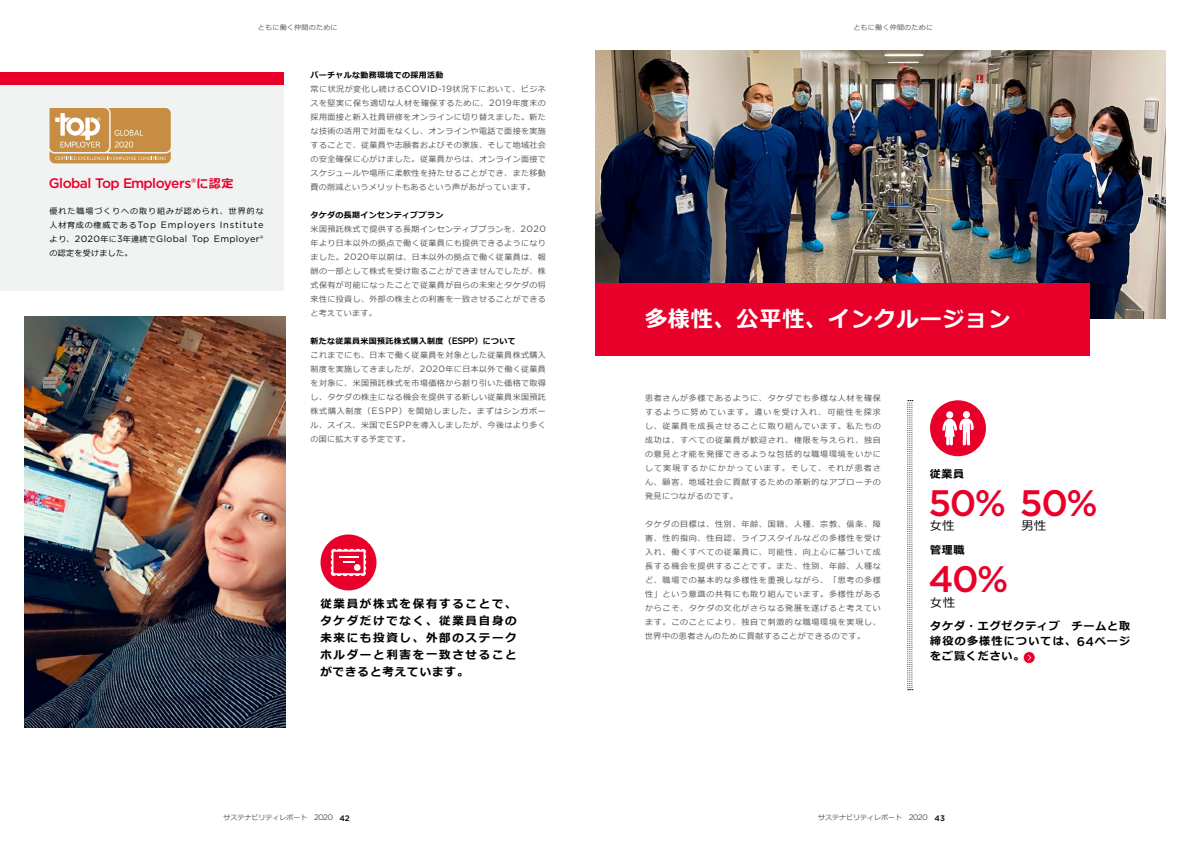
<style>
.page{position:relative;width:1191px;height:842px;background:#fff}
.page>*{position:absolute;margin:0;border:0;box-sizing:border-box;transform-origin:0 0}
.t1{font:500 36.8px "Gotham";color:#e8002a}
.t2{font:700 22px "Meiryo";letter-spacing:.04em;color:#fff}
.t3{font:500 13.8px "Gotham";letter-spacing:-.045em;color:#e8002a}
.t4{font:12px "Meiryo";color:#000}
.t5{font:700 11.5px/17px "Meiryo";letter-spacing:.15em;color:#000;text-align:justify}
.t6{font:700 11px/15px "Meiryo";letter-spacing:.08em;color:#000;text-align:justify}
.t7{font:9.2px/14px "Gotham";letter-spacing:.035em;color:#000}
.t8{font:8px/14px "Meiryo";letter-spacing:.05em;color:#52555b}
.t9{font:8px "Meiryo";letter-spacing:.12em;color:#000}
.t10{font:8px "Meiryo";letter-spacing:.04em;color:#000}
.t11{font:7px "Meiryo";color:#52555b}
.t12{font:7px "Meiryo";letter-spacing:.04em;color:#52555b}
.s1{font-family:"Meiryo";font-weight:700;font-size:12px}
.s2{font-family:"Meiryo";font-size:8px}
.s3{font-weight:700;color:#000}
.s4{font-family:"Gotham";font-size:9.2px}
.s5{font-family:"Gotham";font-weight:500;font-size:9.2px;color:#000}
.s6{font-family:"Gotham";font-weight:500;font-size:12.6px}
.s7{font-family:"Gotham";font-size:8.1px}
.s8{font-family:"Gotham";font-weight:500;font-size:8px;color:#000}
</style>
<div class="page">
<img style="left:595px;top:50px;width:570px;height:269px">
<div style="left:595px;top:283px;width:495px;height:72px;background:#e8002a"></div>
<svg style="left:907px;top:400px;width:6px;height:290px"></svg>
<div style="left:930px;top:400px;width:56px;height:56px;background:#e8002a;border-radius:50%"></div>
<div style="left:963px;top:411px;width:7px;height:7px;background:#fff;border-radius:50%"></div>
<div style="left:946px;top:411px;width:7px;height:7px;background:#fff;border-radius:50%"></div>
<svg style="left:942px;top:418px;width:32px;height:28px"></svg>
<div style="left:0;top:72px;width:284px;height:219px;background:#f1f3f3"></div>
<svg style="left:50px;top:108px;width:121px;height:55px;background:#cfa061"></svg>
<img style="left:25px;top:316px;width:260px;height:411px">
<div style="left:320px;top:534px;width:56px;height:56px;background:#e8002a;border-radius:50%"></div>
<svg style="left:331px;top:549px;width:35px;height:27px"></svg>
<div style="left:0;top:72px;width:284px;height:12px;background:#e8002a"></div>
<svg style="left:1023px;top:651px;width:12px;height:12px"></svg>
<div style="left:1022px;top:651px;width:13px;height:13px;border:1px solid #f1f3f3;border-radius:50%"></div>
<svg style="left:1028px;top:655px;width:3px;height:5px"></svg>
<p class="t12" style="left:258px;top:22px;width:81px">ともに働く仲間のために</p>
<p class="t12" style="left:853px;top:22px;width:81px">ともに働く仲間のために</p>
<h3 class="t3" style="left:49px;top:174px;width:186px">Global Top Employers®<span class="s1">に認定</span></h3>
<p class="t9" style="left:50px;top:205px;width:216px">優れた職場づくりへの取り組みが認められ、世界的な</p>
<p class="t7" style="left:50px;top:217px;width:216px"><span class="s2">人材育成の権威である</span>Top Employers Institute<span class="s2">より、</span>2020<span class="s2">年に</span>3<span class="s2">年連続で</span>Global Top Employer®</p>
<p class="t10" style="left:50px;top:247px;width:84px">の認定を受けました。</p>
<p class="t8" style="left:311px;top:68px;width:237px"><span class="s3">バーチャルな勤務環境での採用活動<br></span>常に状況が変化し続ける<span class="s4">COVID-19</span>状況下において、ビジネスを堅実に保ち適切な人材を確保するために、<span class="s4">2019</span>年度末の採用面接と新入社員研修をオンラインに切り替えました。新たな技術の活用で対面をなくし、オンラインや電話で面接を実施することで、従業員や志願者およびその家族、そして地域社会の安全確保に心がけました。従業員からは、オンライン面接でスケジュールや場所に柔軟性を持たせることができ、また移動費の削減というメリットもあるという声があがっています。</p>
<p class="t8" style="left:311px;top:208px;width:237px"><span class="s3">タケダの長期インセンティブプラン<br></span>米国預託株式で提供する長期インセンティブプランを、<span class="s4">2020</span>年より日本以外の拠点で働く従業員にも提供できるようになりました。<span class="s4">2020</span>年以前は、日本以外の拠点で働く従業員は、報酬の一部として株式を受け取ることができませんでしたが、株式保有が可能になったことで従業員が自らの未来とタケダの将来性に投資し、外部の株主との利害を一致させることができると考えています。</p>
<p class="t8" style="left:311px;top:334px;width:237px"><span class="s3">新たな従業員米国預託株式購入制度（</span><span class="s5">ESPP</span><span class="s3">）について<br></span>これまでにも、日本で働く従業員を対象とした従業員株式購入制度を実施してきましたが、<span class="s4">2020</span>年に日本以外で働く従業員を対象に、米国預託株式を市場価格から割り引いた価格で取得し、タケダの株主になる機会を提供する新しい従業員米国預託株式購入制度（<span class="s4">ESPP</span>）を開始しました。まずはシンガポール、スイス、米国で<span class="s4">ESPP</span>を導入しましたが、今後はより多くの国に拡大する予定です。</p>
<h3 class="t5" style="left:320px;top:596px;width:198px">従業員が株式を保有することで、タケダだけでなく、従業員自身の未来にも投資し、外部のステークホルダーと利害を一致させることができると考えています。</h3>
<h2 class="t2" style="left:645px;top:304px;width:367px">多様性、公平性、インクルージョン</h2>
<p class="t8" style="left:645px;top:391px;width:237px;text-align:justify">患者さんが多様であるように、タケダでも多様な人材を確保するように努めています。違いを受け入れ、可能性を探求し、従業員を成長させることに取り組んでいます。私たちの成功は、すべての従業員が歓迎され、権限を与えられ、独自の意見と才能を発揮できるような包括的な職場環境をいかにして実現するかにかかっています。そして、それが患者さん、顧客、地域社会に貢献するための革新的なアプローチの発見につながるのです。</p>
<p class="t8" style="left:645px;top:517px;width:237px;text-align:justify">タケダの目標は、性別、年齢、国籍、人種、宗教、信条、障害、性的指向、性自認、ライフスタイルなどの多様性を受け入れ、働くすべての従業員に、可能性、向上心に基づいて成長する機会を提供することです。また、性別、年齢、人種など、職場での基本的な多様性を重視しながら、「思考の多様性」という意識の共有にも取り組んでいます。多様性があるからこそ、タケダの文化がさらなる発展を遂げると考えています。このことにより、独自で刺激的な職場環境を実現し、世界中の患者さんのために貢献することができるのです。</p>
<h3 class="t6" style="left:929px;top:467px;width:36px">従業員</h3>
<h1 class="t1" style="left:928px;top:478px;width:171px">50% 50%</h1>
<h3 class="t4" style="left:929px;top:517px;width:26px">女性</h3>
<h3 class="t4" style="left:1021px;top:517px;width:26px">男性</h3>
<h3 class="t6" style="left:930px;top:543px;width:36px">管理職</h3>
<h1 class="t1" style="left:928px;top:555px;width:81px">40%</h1>
<h3 class="t4" style="left:930px;top:594px;width:26px">女性</h3>
<h3 class="t6" style="left:930px;top:619px;width:201px">タケダ・エグゼクティブ チームと取締役の多様性については、<span class="s6">64</span>ページをご覧ください。</h3>
<p class="t11" style="left:223px;top:812px;width:128px">サステナビリティレポート　<span class="s7">2020</span> <span class="s8">42</span></p>
<p class="t11" style="left:818px;top:812px;width:128px">サステナビリティレポート　<span class="s7">2020</span> <span class="s8">43</span></p>
</div>
